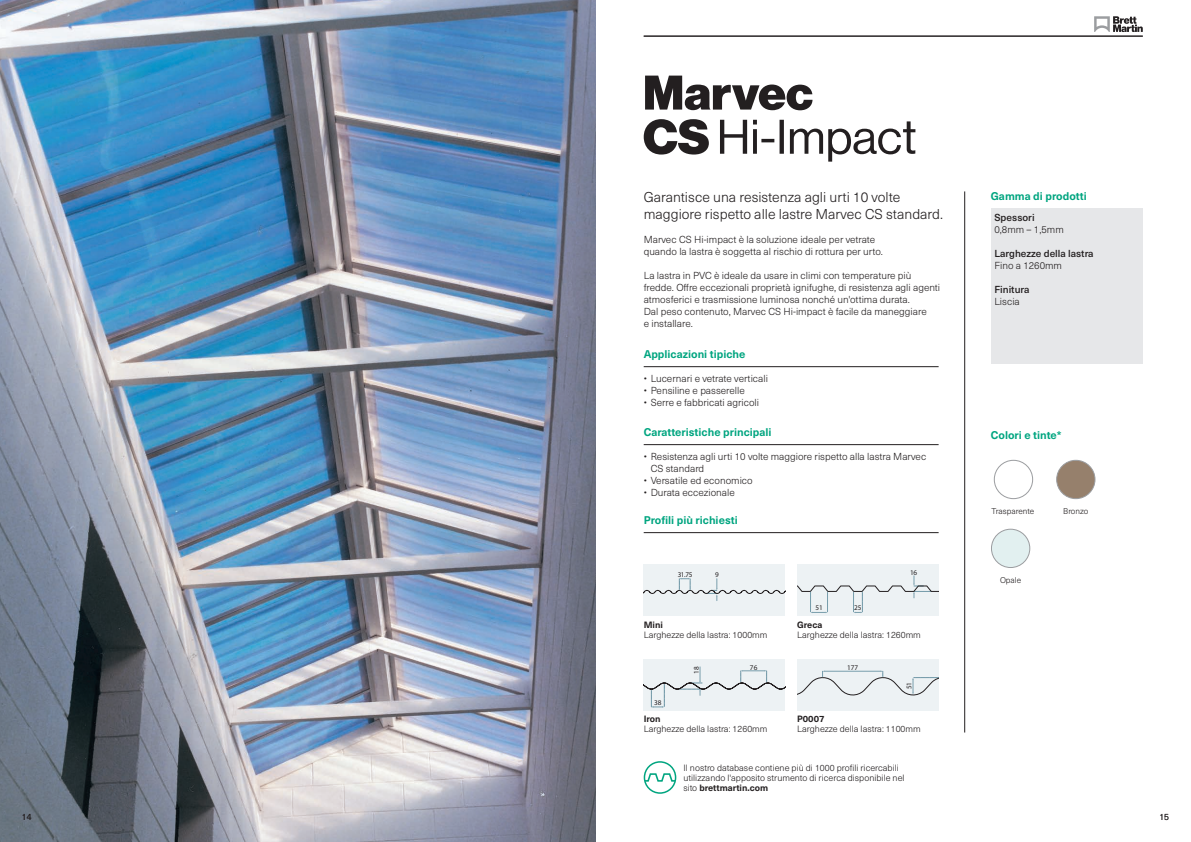
<style>
.page{position:relative;width:1191px;height:842px;background:#fff}
.page>*{position:absolute;margin:0;border:0;box-sizing:border-box;transform-origin:0 0}
.t1{font:300 14px/16.8px "Neue Haas Unica W1 G";color:#231f20}
.t2{font:700 11px "Neue Haas Unica W1 G";color:#00a580}
.t3{font:300 10px/12px "Neue Haas Unica W1 G";color:#231f20}
.t4{font:500 10px "Neue Haas Unica W1 G";color:#231f20}
.t5{font:300 9px/10px "Neue Haas Unica W1 G";color:#231f20}
.t6{font:700 9px "Neue Haas Unica W1 G";color:#231f20}
.t7{font:300 8.2px "Neue Haas Unica W1 G";color:#231f20}
.t8{font:7.2px "Myriad Pro";color:#231f20}
.s1{font-weight:700}
</style>
<div class="page">
<div style="left:990px;top:208px;width:152px;height:156px;background:#e6e7e9"></div>
<hr style="left:964px;top:191px;width:1px;height:541px;background:#231f20">
<img style="left:0;top:0;width:595px;height:842px">
<hr style="left:643px;top:532px;width:295px;height:1px;background:#231f20">
<hr style="left:643px;top:366px;width:295px;height:1px;background:#231f20">
<hr style="left:643px;top:444px;width:295px;height:1px;background:#231f20">
<svg style="left:645px;top:76px;width:167px;height:34px"></svg>
<svg style="left:643px;top:119px;width:272px;height:43px"></svg>
<div style="left:994px;top:460px;width:38px;height:39px;border:1px solid #9b9da0;border-radius:50%"></div>
<div style="left:991px;top:529px;width:38px;height:38px;background:#e2f0f0;border-radius:50%"></div>
<div style="left:991px;top:529px;width:39px;height:39px;border:1px solid #9b9da0;border-radius:50%"></div>
<div style="left:1056px;top:460px;width:39px;height:39px;background:#96806c;border-radius:50%"></div>
<div style="left:1056px;top:460px;width:39px;height:39px;border:1px solid #9b9da0;border-radius:50%"></div>
<div style="left:643px;top:564px;width:142px;height:52px;background:#edf2f4"></div>
<svg style="left:643px;top:578px;width:142px;height:23px"></svg>
<div style="left:797px;top:564px;width:141px;height:52px;background:#edf2f4"></div>
<svg style="left:797px;top:576px;width:141px;height:37px"></svg>
<div style="left:643px;top:659px;width:142px;height:51px;background:#edf2f4"></div>
<svg style="left:643px;top:667px;width:142px;height:41px"></svg>
<div style="left:797px;top:659px;width:141px;height:51px;background:#edf2f4"></div>
<svg style="left:797px;top:670px;width:141px;height:26px"></svg>
<svg style="left:646px;top:772px;width:27px;height:10px"></svg>
<div style="left:643px;top:761px;width:33px;height:33px;border:2px solid #00a580;border-radius:50%"></div>
<hr style="left:643px;top:36px;width:499px;height:1px;background:#231f20">
<svg style="left:1094px;top:16px;width:48px;height:16px"></svg>
<h1 class="t1" style="left:643px;top:188px;width:301px">Garantisce una resistenza agli urti 10 volte maggiore rispetto alle lastre Marvec CS standard.</h1>
<p class="t3" style="left:643px;top:233px;width:241px">Marvec CS Hi-impact è la soluzione ideale per vetrate quando la lastra è soggetta al rischio di rottura per urto.</p>
<p class="t3" style="left:643px;top:269px;width:298px">La lastra in PVC è ideale da usare in climi con temperature più fredde. Offre eccezionali proprietà ignifughe, di resistenza agli agenti atmosferici e trasmissione luminosa nonché un'ottima durata.<br>Dal peso contenuto, Marvec CS Hi-impact è facile da maneggiare<br>e installare.</p>
<p class="t2" style="left:643px;top:345px;width:103px">Applicazioni tipiche</p>
<p class="t3" style="left:643px;top:372px;width:126px">• Lucernari e vetrate verticali</p>
<p class="t3" style="left:643px;top:384px;width:103px">• Pensiline e passerelle</p>
<p class="t3" style="left:643px;top:396px;width:117px">• Serre e fabbricati agricoli</p>
<p class="t2" style="left:643px;top:423px;width:129px">Caratteristiche principali</p>
<p class="t3" style="left:650px;top:450px;width:277px;text-indent:-7px">• Resistenza agli urti 10 volte maggiore rispetto alla lastra Marvec<br>CS standard</p>
<p class="t3" style="left:643px;top:474px;width:111px">• Versatile ed economico</p>
<p class="t3" style="left:643px;top:486px;width:93px">• Durata eccezionale</p>
<p class="t2" style="left:643px;top:511px;width:96px">Profili più richiesti</p>
<p class="t8" style="left:678px;top:570px;width:16px">31.75</p>
<p class="t8" style="left:715px;top:570px;width:5px">9</p>
<p class="t6" style="left:643px;top:618px;width:21px">Mini</p>
<p class="t5" style="left:643px;top:629px;width:125px">Larghezze della lastra: 1000mm</p>
<p class="t8" style="left:654px;top:698px;width:9px">38</p>
<p class="t8" style="left:692px;top:674px;width:9px;rotate:-90deg">18</p>
<p class="t8" style="left:750px;top:663px;width:9px">76</p>
<p class="t6" style="left:643px;top:712px;width:18px">Iron</p>
<p class="t5" style="left:643px;top:724px;width:125px">Larghezze della lastra: 1260mm</p>
<p class="t8" style="left:815px;top:603px;width:9px">51</p>
<p class="t8" style="left:854px;top:603px;width:9px">25</p>
<p class="t8" style="left:910px;top:568px;width:8px">16</p>
<p class="t6" style="left:797px;top:618px;width:27px">Greca</p>
<p class="t5" style="left:797px;top:629px;width:125px">Larghezze della lastra: 1260mm</p>
<p class="t8" style="left:847px;top:663px;width:13px">177</p>
<p class="t8" style="left:904px;top:689px;width:9px;rotate:-90deg">51</p>
<p class="t6" style="left:797px;top:712px;width:29px">P0007</p>
<p class="t5" style="left:797px;top:724px;width:125px">Larghezze della lastra: 1100mm</p>
<p class="t5" style="left:683px;top:762px;width:223px">Il nostro database contiene più di 1000 profili ricercabili utilizzando l'apposito strumento di ricerca disponibile nel sito <span class="s1">brettmartin.com</span></p>
<p class="t2" style="left:990px;top:188px;width:97px">Gamma di prodotti</p>
<p class="t4" style="left:994px;top:210px;width:42px">Spessori</p>
<p class="t3" style="left:994px;top:223px;width:71px">0,8mm – 1,5mm</p>
<p class="t4" style="left:994px;top:246px;width:101px">Larghezze della lastra</p>
<p class="t3" style="left:994px;top:259px;width:69px">Fino a 1260mm</p>
<p class="t4" style="left:994px;top:282px;width:37px">Finitura</p>
<p class="t3" style="left:994px;top:295px;width:27px">Liscia</p>
<p class="t2" style="left:990px;top:427px;width:72px">Colori e tinte*</p>
<p class="t7" style="left:991px;top:505px;width:44px">Trasparente</p>
<p class="t7" style="left:1000px;top:574px;width:23px">Opale</p>
<p class="t7" style="left:1063px;top:505px;width:27px">Bronzo</p>
<p class="t5" style="left:22px;top:811px;width:11px">14</p>
<p class="t5" style="left:1159px;top:811px;width:11px">15</p>
</div>
